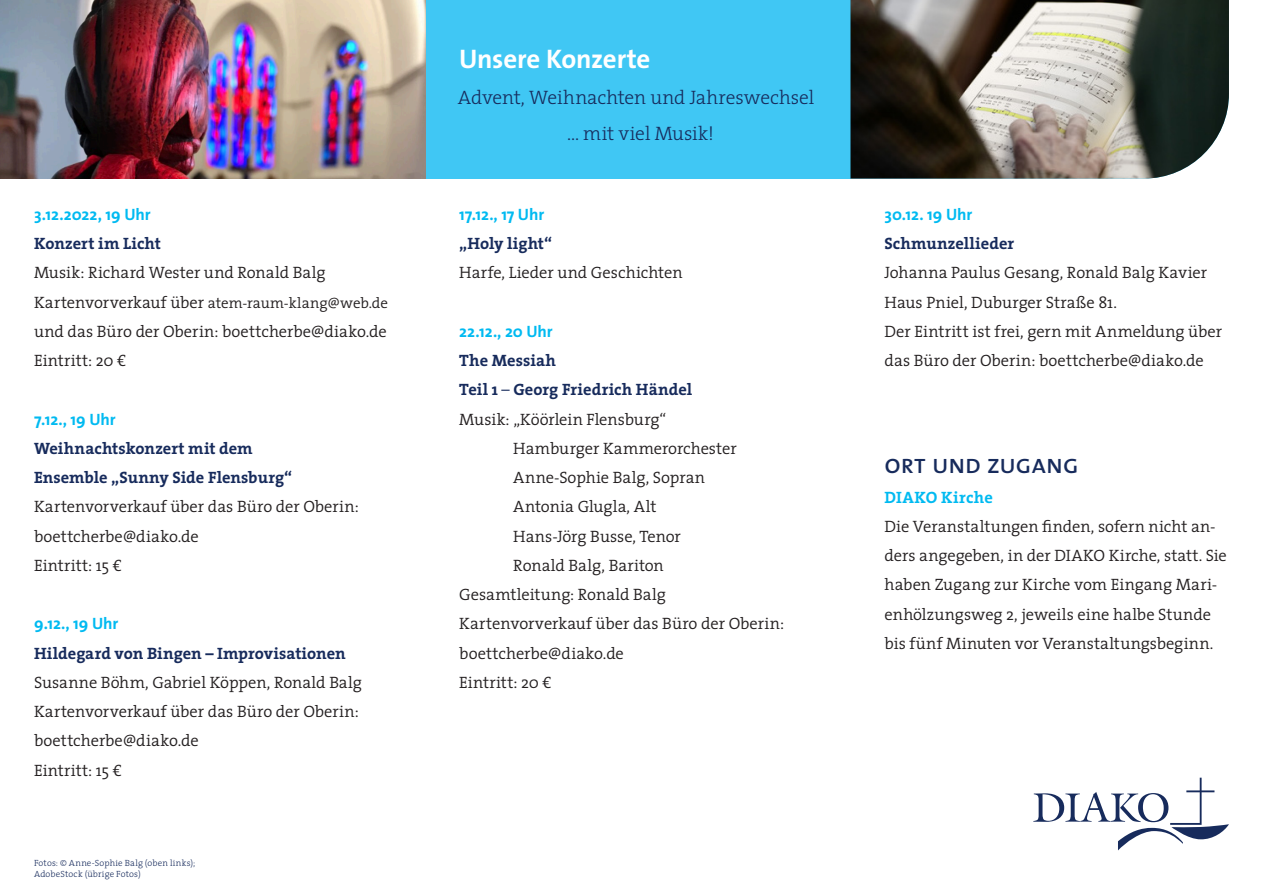
<style>
.page{position:relative;width:1263px;height:893px;background:#fff}
.page>*{position:absolute;margin:0;border:0;box-sizing:border-box;transform-origin:0 0}
.Zitate{font:700 27px "The Sans";letter-spacing:-.01em;color:#fff}
.Inhalt_Fließtext{font:27px "The Sans Regular Caps";letter-spacing:-.015em;color:#172b5c}
.Zitate-2{font:300 19.5px/36px "The Serif";letter-spacing:-.005em;color:#172b5c;text-align:center}
.Inhalt_Fließtext-2{font:300 16.5px/29.2px "The Serif";color:#231f20}
.Inhalt_Fließtext-3{font:700 16.5px/29.2px "The Serif";color:#172b5c}
.Inhalt_Fließtext-4{font:700 16.5px/29.2px "The Sans";letter-spacing:-.005em;color:#00baf1}
.Inhalt_Fließtext-5{font:300 15px "The Serif";color:#231f20}
.Headline_20pt{font:300 9px/10.8px "The Serif";letter-spacing:.02em;color:#172b5c}
.s1{font-family:"The Serif";color:#172b5c}
.s2{font-size:16.5px}
.s3{font-family:"The Sans";color:#00baf1}
.s4{font-family:"The Sans";font-weight:700;color:#00baf1}
.s5{font-weight:700;color:#172b5c}
.s6{font-weight:300}
.s7{font-weight:700;color:#00baf1}
</style>
<div class="page">
<div style="left:0;top:0;width:850px;height:179px;background:#40c7f4"></div>
<img style="left:0;top:0;width:425px;height:179px">
<img style="left:850px;top:0;width:379px;height:179px">
<svg style="left:1033px;top:778px;width:196px;height:72px"></svg>
<p class="Inhalt_Fließtext-4" style="left:34px;top:199px;width:129px">3.12.2022, 19 Uhr<br><span class="s1">Konzert im Licht</span></p>
<p class="Inhalt_Fließtext-2" style="left:34px;top:258px;width:293px">Musik: Richard Wester und Ronald Balg</p>
<p class="Inhalt_Fließtext-5" style="left:34px;top:290px;width:355px"><span class="s2">Kartenvorverkauf über</span> atem-raum-klang@web.de</p>
<p class="Inhalt_Fließtext-2" style="left:34px;top:316px;width:354px">und das Büro der Oberin: boettcherbe@diako.de</p>
<p class="Inhalt_Fließtext-2" style="left:34px;top:345px;width:94px">Eintritt: 20 €</p>
<p class="Inhalt_Fließtext-3" style="left:34px;top:404px;width:220px"><span class="s3">7.12., 19 Uhr<br></span>Weihnachtskonzert mit dem</p>
<p class="Inhalt_Fließtext-3" style="left:34px;top:462px;width:260px">Ensemble „Sunny Side Flensburg“</p>
<p class="Inhalt_Fließtext-2" style="left:34px;top:492px;width:326px">Kartenvorverkauf über das Büro der Oberin: boettcherbe@diako.de</p>
<p class="Inhalt_Fließtext-2" style="left:34px;top:550px;width:89px">Eintritt: 15 €</p>
<p class="Inhalt_Fließtext-2" style="left:34px;top:609px;width:329px"><span class="s4">9.12., 19 Uhr<br></span><span class="s5">Hildegard von Bingen – Improvisationen<br></span>Susanne Böhm, Gabriel Köppen, Ronald Balg</p>
<p class="Inhalt_Fließtext-2" style="left:34px;top:696px;width:326px">Kartenvorverkauf über das Büro der Oberin: boettcherbe@diako.de</p>
<p class="Inhalt_Fließtext-2" style="left:34px;top:755px;width:89px">Eintritt: 15 €</p>
<p class="Headline_20pt" style="left:34px;top:857px;width:163px">Fotos: © Anne-Sophie Balg (oben links);<br>AdobeStock (übrige Fotos)</p>
<p class="Zitate" style="left:459px;top:36px;width:193px">Unsere Konzerte</p>
<p class="Zitate-2" style="left:458px;top:78px;width:358px">Advent, Weihnachten und Jahreswechsel ... mit viel Musik!</p>
<p class="Inhalt_Fließtext-4" style="left:459px;top:199px;width:94px">17.12., 17 Uhr <span class="s1">„Holy light“</span></p>
<p class="Inhalt_Fließtext-2" style="left:459px;top:258px;width:225px">Harfe, Lieder und Geschichten</p>
<p class="Inhalt_Fließtext-4" style="left:459px;top:316px;width:98px">22.12., 20 Uhr<br><span class="s1">The Messiah</span></p>
<p class="Inhalt_Fließtext-3" style="left:459px;top:375px;width:235px">Teil 1 <span class="s6">–</span> Georg Friedrich Händel</p>
<p class="Inhalt_Fließtext-2" style="left:459px;top:404px;width:209px">Musik: „Köörlein Flensburg“</p>
<p class="Inhalt_Fließtext-2" style="left:513px;top:433px;width:225px">Hamburger Kammerorchester</p>
<p class="Inhalt_Fließtext-2" style="left:513px;top:462px;width:193px">Anne-Sophie Balg, Sopran</p>
<p class="Inhalt_Fließtext-2" style="left:513px;top:492px;width:145px">Antonia Glugla, Alt</p>
<p class="Inhalt_Fließtext-2" style="left:513px;top:521px;width:169px">Hans-Jörg Busse, Tenor</p>
<p class="Inhalt_Fließtext-2" style="left:513px;top:550px;width:152px">Ronald Balg, Bariton</p>
<p class="Inhalt_Fließtext-2" style="left:459px;top:579px;width:208px">Gesamtleitung: Ronald Balg</p>
<p class="Inhalt_Fließtext-2" style="left:459px;top:609px;width:326px">Kartenvorverkauf über das Büro der Oberin: boettcherbe@diako.de</p>
<p class="Inhalt_Fließtext-2" style="left:459px;top:667px;width:94px">Eintritt: 20 €</p>
<p class="Inhalt_Fließtext-3" style="left:884px;top:199px;width:131px"><span class="s3">30.12. 19 Uhr<br></span>Schmunzellieder</p>
<p class="Inhalt_Fließtext-2" style="left:884px;top:258px;width:324px">Johanna Paulus Gesang, Ronald Balg Kavier</p>
<p class="Inhalt_Fließtext-2" style="left:884px;top:287px;width:234px">Haus Pniel, Duburger Straße 81.</p>
<p class="Inhalt_Fließtext-2" style="left:884px;top:316px;width:339px">Der Eintritt ist frei, gern mit Anmeldung über das Büro der Oberin: boettcherbe@diako.de</p>
<p class="Inhalt_Fließtext" style="left:884px;top:449px;width:196px">ort und zugang</p>
<p class="Inhalt_Fließtext-2" style="left:884px;top:482px;width:344px"><span class="s7">DIAKO Kirche<br></span>Die Veranstaltungen finden, sofern nicht an&shy;ders angegeben, in der DIAKO Kirche, statt. Sie haben Zugang zur Kirche vom Eingang Mari&shy;enhölzungsweg 2, jeweils eine halbe Stunde bis fünf Minuten vor Veranstaltungsbeginn.</p>
</div>
